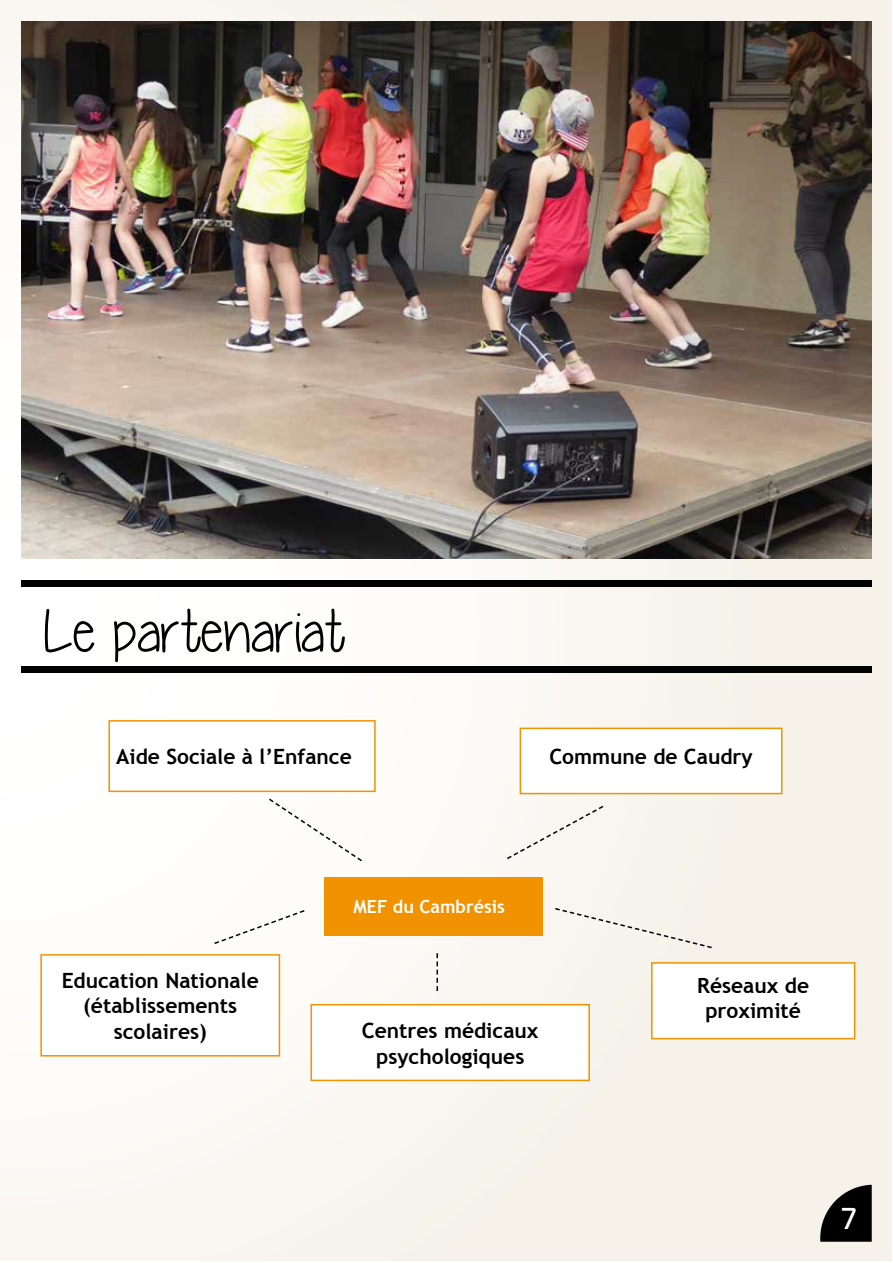
<style>
.page{position:relative;width:893px;height:1263px;background:#fff}
.page>*{position:absolute;margin:0;border:0;box-sizing:border-box;transform-origin:0 0}
.t1{font:60px "Yummy Cupcakes";color:#000}
.t2{font:500 30px "Bordeaux";color:#fff}
.t3{font:700 21px/25.2px "Trebuchet MS";color:#000;text-align:center}
.t4{font:700 18px "Trebuchet MS";color:#fff}
</style>
<div class="page">
<img style="left:0;top:0;width:892px;height:1261px">
<div style="left:520px;top:728px;width:262px;height:66px;background:#fff;border:2px solid #f19200"></div>
<svg style="left:820px;top:1185px;width:52px;height:57px;background:#353432"></svg>
<svg style="left:267px;top:797px;width:97px;height:66px"></svg>
<div style="left:21px;top:580px;width:851px;height:7px;background:#000"></div>
<div style="left:21px;top:666px;width:851px;height:7px;background:#000"></div>
<div style="left:108px;top:720px;width:268px;height:72px;background:#fff;border:2px solid #f19200"></div>
<div style="left:325px;top:877px;width:218px;height:59px;background:#f19200"></div>
<div style="left:40px;top:954px;width:240px;height:102px;background:#fff;border:2px solid #f19200"></div>
<div style="left:311px;top:1004px;width:279px;height:77px;background:#fff;border:2px solid #f19200"></div>
<div style="left:651px;top:962px;width:204px;height:77px;background:#fff;border:2px solid #f19200"></div>
<svg style="left:436px;top:953px;width:2px;height:38px"></svg>
<div style="left:553px;top:907px;width:160px;height:42px;background:#f7f4ed"></div>
<div style="left:505px;top:804px;width:100px;height:56px;background:#faf7f2"></div>
<svg style="left:213px;top:909px;width:93px;height:36px"></svg>
<img style="left:21px;top:21px;width:851px;height:537px">
<h1 class="t1" style="left:43px;top:598px;width:304px">Le partenariat</h1>
<p class="t3" style="left:116px;top:744px;width:237px">Aide Sociale à l’Enfance</p>
<p class="t3" style="left:549px;top:744px;width:205px">Commune de Caudry</p>
<p class="t3" style="left:62px;top:968px;width:199px">Education Nationale (établissements scolaires)</p>
<p class="t4" style="left:353px;top:895px;width:153px">MEF du Cambrésis</p>
<p class="t3" style="left:362px;top:1018px;width:178px">Centres médicaux psychologiques</p>
<p class="t3" style="left:697px;top:973px;width:113px">Réseaux de proximité</p>
<h2 class="t2" style="left:841px;top:1202px;width:18px">7</h2>
</div>
